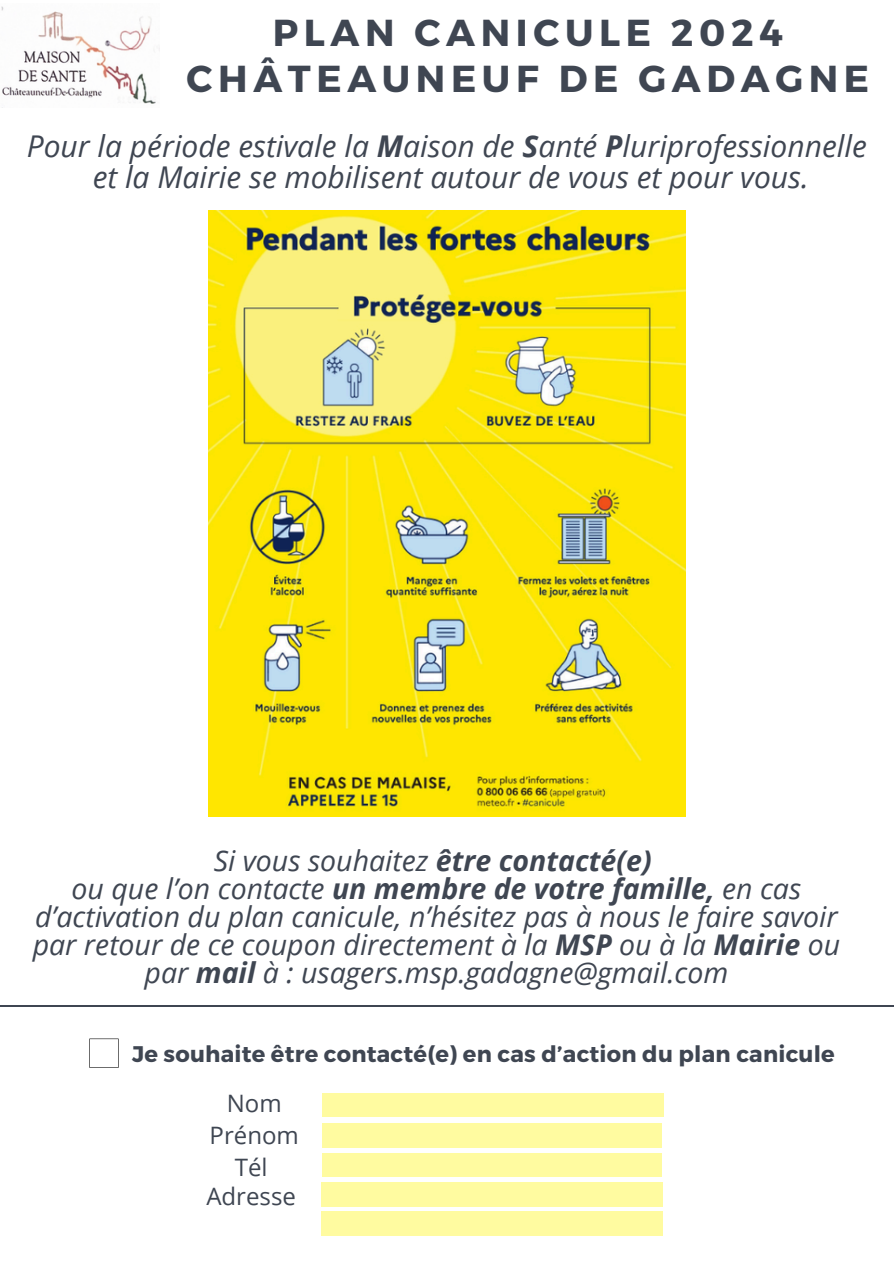
<style>
.page{position:relative;width:894px;height:1264px;background:#fff}
.page>*{position:absolute;margin:0;border:0;box-sizing:border-box;transform-origin:0 0}
.t1{font:700 37.5px/46.2px "Montserrat";letter-spacing:.15em;color:#3f4652;text-align:center}
.t2{font:italic 30px/30.3px "Open Sans";color:#3f4652;text-align:center}
.t3{font:italic 28.5px/28.2px "Open Sans";color:#3f4652;text-align:center}
.t4{font:24px "Open Sans";color:#3f4652}
.t5{font:700 22.5px "Montserrat";letter-spacing:.01em;color:#3f4652}
.s1{font-weight:700}
</style>
<div class="page">
<div style="left:322px;top:1093px;width:341px;height:23px;background:#fffba0"></div>
<div style="left:322px;top:1123px;width:340px;height:24px;background:#fffba0"></div>
<div style="left:322px;top:1153px;width:339px;height:23px;background:#fffba0"></div>
<hr style="left:0;top:1005px;width:893px;height:1px;background:#3f4652">
<div style="left:322px;top:1182px;width:340px;height:24px;background:#fffba0"></div>
<div style="left:322px;top:1211px;width:340px;height:24px;background:#fffba0"></div>
<img style="left:209px;top:210px;width:476px;height:606px">
<img style="left:1px;top:6px;width:159px;height:98px">
<p class="t1" style="left:186px;top:8px;width:684px">PLAN CANICULE 2024<br>CHÂTEAUNEUF DE GADAGNE</p>
<p class="t2" style="left:27px;top:130px;width:841px">Pour la période estivale la <span class="s1">M</span>aison de <span class="s1">S</span>anté <span class="s1">P</span>luriprofessionnelle et la Mairie se mobilisent autour de vous et pour vous.</p>
<p class="t3" style="left:33px;top:845px;width:808px">Si vous souhaitez <span class="s1">être contacté(e)<br></span>ou que l’on contacte <span class="s1">un membre de votre famille,</span> en cas d’activation du plan canicule, n’hésitez pas à nous le faire savoir par retour de ce coupon directement à la <span class="s1">MSP</span> ou à la <span class="s1">Mairie</span> ou par <span class="s1">mail</span> à : usagers.msp.gadagne@gmail.com</p>
<p class="t5" style="left:132px;top:1038px;width:704px">Je souhaite être contacté(e) en cas d’action du plan canicule</p>
<p class="t4" style="left:227px;top:1085px;width:56px">Nom</p>
<p class="t4" style="left:209px;top:1118px;width:91px">Prénom</p>
<p class="t4" style="left:235px;top:1149px;width:34px">Tél</p>
<p class="t4" style="left:206px;top:1179px;width:91px">Adresse</p>
</div>
